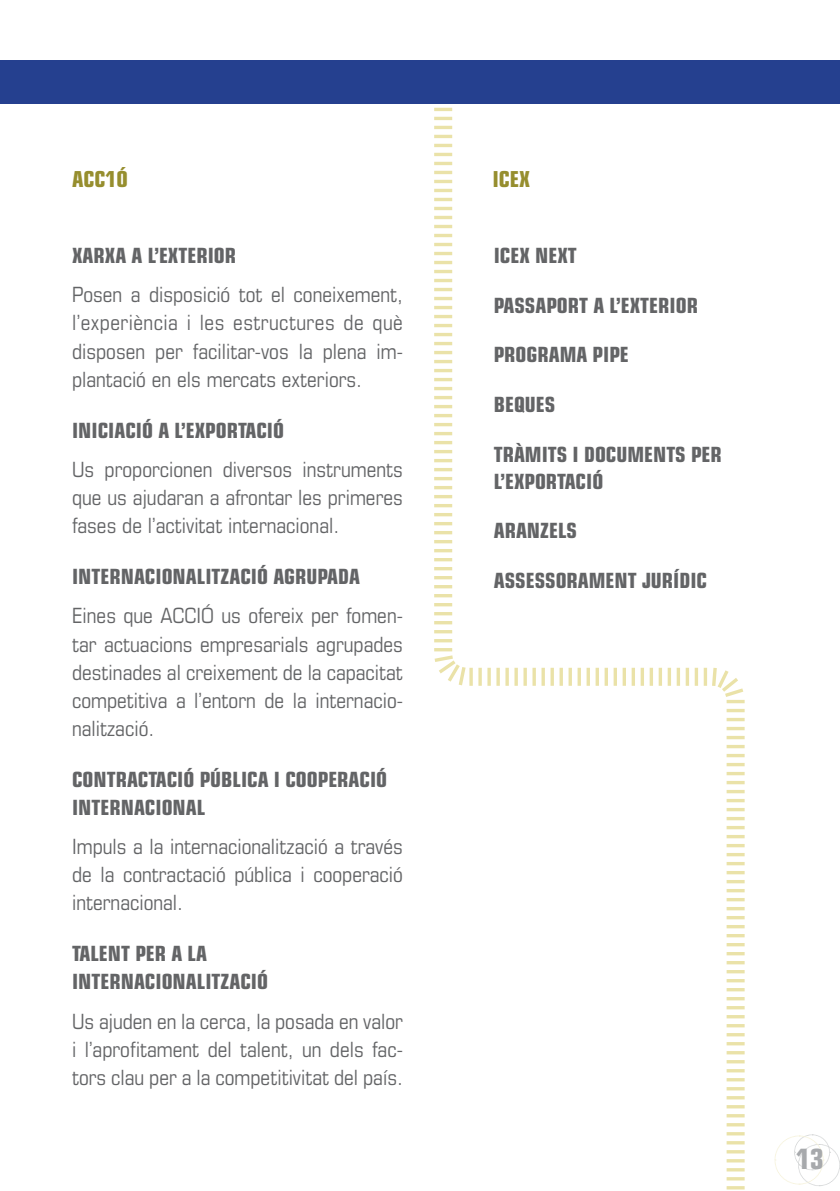
<style>
.page{position:relative;width:840px;height:1191px;background:#fff}
.page>*{position:absolute;margin:0;border:0;box-sizing:border-box;transform-origin:0 0}
.t1{font:700 condensed 28px "Eurostile";color:#a7a9ac}
.t2{font:700 condensed 22px "Eurostile";color:#968e2e}
.t3{font:condensed 21px/28px "Eurostile";color:#636466;text-align:justify}
.t4{font:700 condensed 21px/28px "Eurostile";color:#636466}
</style>
<div class="page">
<svg style="left:774px;top:1134px;width:66px;height:52px"></svg>
<div style="left:0;top:60px;width:839px;height:44px;background:#25408f"></div>
<svg style="left:434px;top:107px;width:311px;height:1083px"></svg>
<p class="t2" style="left:72px;top:166px;width:57px">ACC1Ó</p>
<p class="t2" style="left:492px;top:166px;width:39px">ICEX</p>
<p class="t4" style="left:72px;top:241px;width:165px">XARXA A L’EXTERIOR</p>
<p class="t3" style="left:72px;top:280px;width:332px">Posen a disposició tot el coneixement, l’experiència i les estructures de què disposen per facilitar-vos la plena im&shy;plantació en els mercats exteriors.</p>
<p class="t4" style="left:72px;top:416px;width:213px">INICIACIÓ A L’EXPORTACIÓ</p>
<p class="t3" style="left:72px;top:455px;width:332px">Us proporcionen diversos instruments que us ajudaran a afrontar les primeres fases de l’activitat internacional.</p>
<p class="t4" style="left:72px;top:562px;width:289px">INTERNACIONALITZACIÓ AGRUPADA</p>
<p class="t3" style="left:72px;top:601px;width:332px">Eines que ACCIÓ us ofereix per fomen&shy;tar actuacions empresarials agrupades destinades al creixement de la capacitat competitiva a l’entorn de la internacio&shy;nalització.</p>
<p class="t4" style="left:72px;top:765px;width:316px">CONTRACTACIÓ PÚBLICA I COOPERACIÓ<br>INTERNACIONAL</p>
<p class="t3" style="left:72px;top:832px;width:332px">Impuls a la internacionalització a través de la contractació pública i cooperació internacional.</p>
<p class="t4" style="left:72px;top:939px;width:197px">TALENT PER A LA<br>INTERNACIONALITZACIÓ</p>
<p class="t3" style="left:72px;top:1007px;width:332px">Us ajuden en la cerca, la posada en valor i l’aprofitament del talent, un dels fac&shy;tors clau per a la competitivitat del país.</p>
<p class="t4" style="left:493px;top:241px;width:85px">ICEX NEXT</p>
<p class="t4" style="left:493px;top:291px;width:206px">PASSAPORT A L’EXTERIOR</p>
<p class="t4" style="left:493px;top:340px;width:136px">PROGRAMA PIPE</p>
<p class="t4" style="left:493px;top:390px;width:63px">BEQUES</p>
<p class="t4" style="left:493px;top:440px;width:229px;line-height:27px">TRÀMITS I DOCUMENTS PER<br>L’EXPORTACIÓ</p>
<p class="t4" style="left:493px;top:516px;width:85px">ARANZELS</p>
<p class="t4" style="left:493px;top:566px;width:215px">ASSESSORAMENT JURÍDIC</p>
<h1 class="t1" style="left:795px;top:1142px;width:29px">13</h1>
</div>
